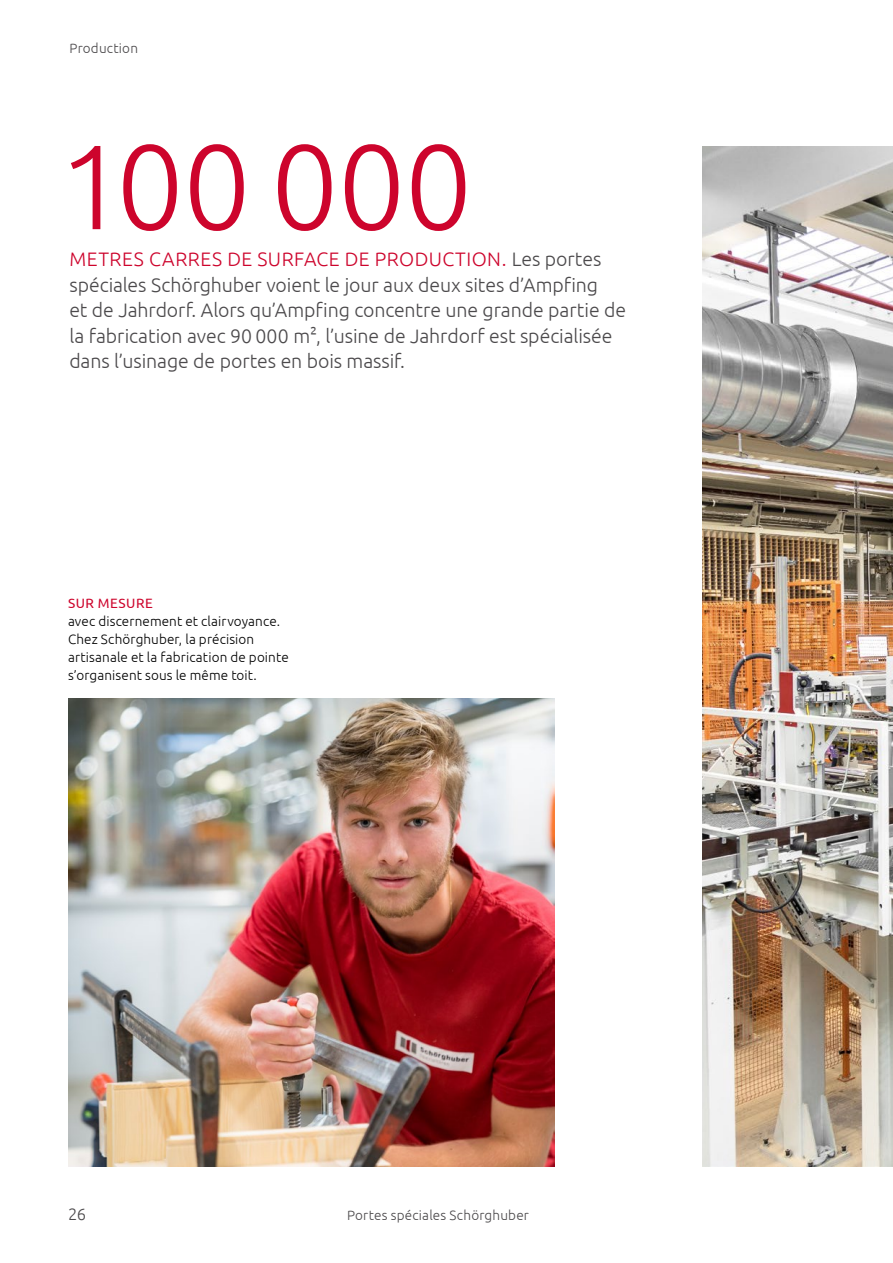
<style>
.page{position:relative;width:893px;height:1263px;background:#fff}
.page>*{position:absolute;margin:0;border:0;box-sizing:border-box;transform-origin:0 0}
.t1{font:300 120px "Ubuntu";letter-spacing:-.005em;color:#cd042c}
.t2{font:300 19.5px/25.5px "Ubuntu";letter-spacing:-.005em;color:#4b494b}
.t3{font:300 16.5px "Ubuntu";color:#4b494b}
.t4{font:300 13.5px/18px "Ubuntu";letter-spacing:.01em;color:#000}
.t5{font:300 13.5px "Ubuntu";letter-spacing:.015em;color:#4b494b}
.t6{font:13.5px "Ubuntu";letter-spacing:.04em;color:#cd042c}
.s1{color:#cd042c}
</style>
<div class="page">
<img style="left:702px;top:146px;width:191px;height:1020px">
<img style="left:68px;top:698px;width:486px;height:468px">
<p class="t5" style="left:69px;top:40px;width:70px">Production</p>
<h1 class="t1" style="left:58px;top:114px;width:416px">100 000</h1>
<p class="t2" style="left:69px;top:246px;width:558px"><span class="s1">METRES CARRES DE SURFACE DE PRODUCTION.</span> Les portes spéciales Schörghuber voient le jour aux deux sites d’Ampfing<br>et de Jahrdorf. Alors qu’Ampfing concentre une grande partie de la fabrication avec 90 000 m2, l’usine de Jahrdorf est spécialisée dans l’usinage de portes en bois massif.</p>
<p class="t6" style="left:68px;top:595px;width:86px">SUR MESURE</p>
<p class="t4" style="left:68px;top:612px;width:222px">avec discernement et clairvoyance.<br>Chez Schörghuber, la précision artisanale et la fabrication de pointe s’organisent sous le même toit.</p>
<p class="t3" style="left:68px;top:1204px;width:20px">26</p>
<p class="t5" style="left:347px;top:1207px;width:183px">Portes spéciales Schörghuber</p>
</div>
